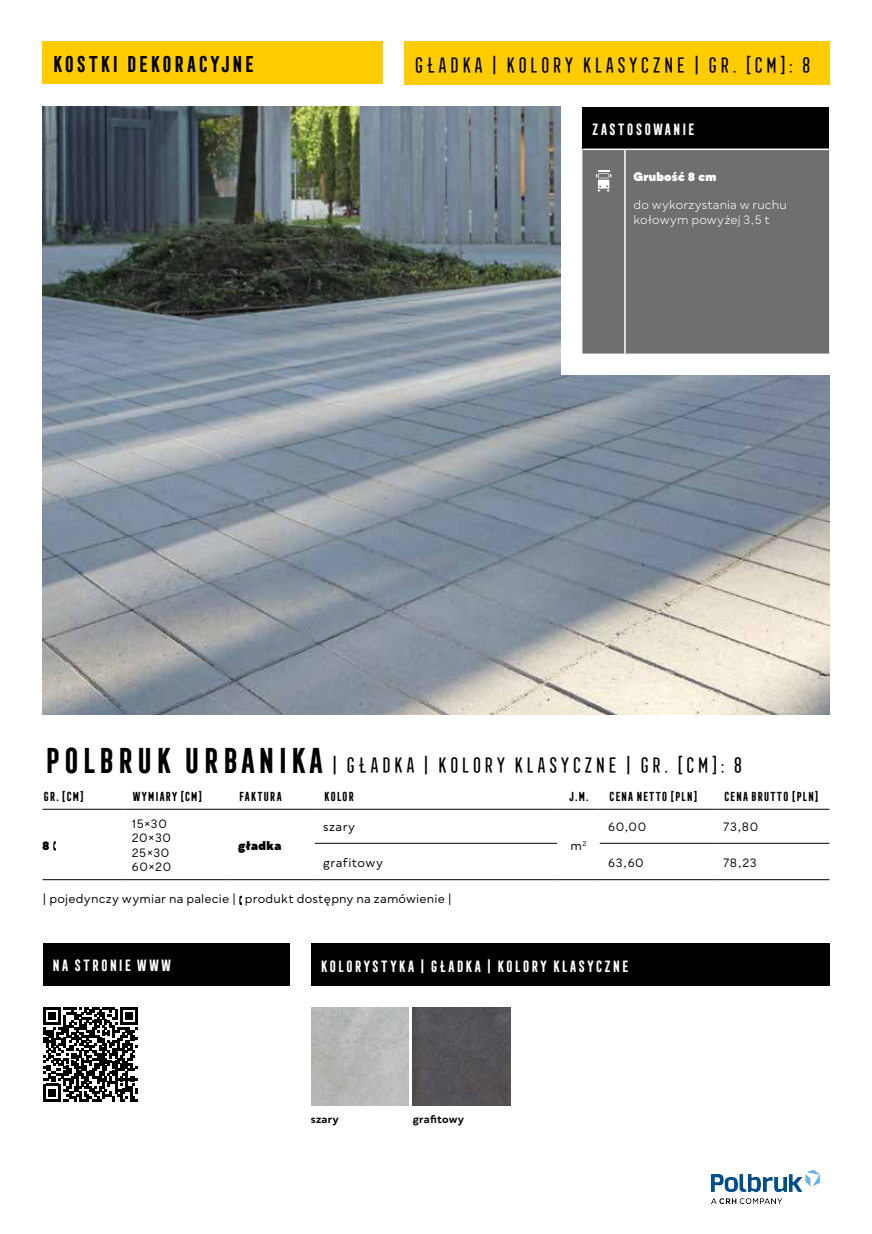
<style>
.page{position:relative;width:872px;height:1234px;background:#fff}
.page>*{position:absolute;margin:0;border:0;box-sizing:border-box;transform-origin:0 0}
.t1{font:21px "Frontage Condensed";letter-spacing:.015em;color:#000}
.t2{font:700 21px "Frontage Condensed";letter-spacing:.015em;color:#000}
.t3{font:700 15px "Frontage Condensed";letter-spacing:.03em;color:#fff}
.t4{font:12px/14.4px "Qualion";letter-spacing:.02em;color:#000}
.t5{font:700 12px "Frontage Condensed";letter-spacing:-.03em;color:#000}
.t6{font:12px/14.4px "Qualion";letter-spacing:.015em;color:#fff}
.t7{font:900 12px "Qualion";letter-spacing:.02em;color:#fff}
.t8{font:900 12px "Qualion";letter-spacing:.03em;color:#000}
.t9{font:700 10.5px "Qualion";letter-spacing:.02em;color:#000}
.s1{font-weight:700;font-size:33px}
</style>
<div class="page">
<img style="left:43px;top:106px;width:786px;height:608px">
<div style="left:561px;top:85px;width:289px;height:290px;background:#fff"></div>
<div style="left:582px;top:107px;width:247px;height:42px;background:#000"></div>
<div style="left:582px;top:150px;width:247px;height:203px;background:#706f6f"></div>
<hr style="left:582px;top:148px;width:43px;height:2px;background:#fff">
<hr style="left:625px;top:148px;width:204px;height:2px;background:#fff">
<hr style="left:624px;top:150px;width:1px;height:203px;background:#fff">
<svg style="left:596px;top:170px;width:15px;height:21px"></svg>
<hr style="left:600px;top:808px;width:114px;height:1px;background:#000">
<hr style="left:714px;top:808px;width:115px;height:1px;background:#000">
<hr style="left:600px;top:842px;width:114px;height:1px;background:#000">
<hr style="left:714px;top:842px;width:115px;height:1px;background:#000">
<hr style="left:600px;top:879px;width:114px;height:1px;background:#000">
<hr style="left:714px;top:879px;width:115px;height:1px;background:#000">
<hr style="left:43px;top:808px;width:80px;height:1px;background:#000">
<hr style="left:123px;top:808px;width:107px;height:1px;background:#000">
<hr style="left:43px;top:879px;width:80px;height:1px;background:#000">
<hr style="left:123px;top:879px;width:107px;height:1px;background:#000">
<hr style="left:230px;top:808px;width:85px;height:1px;background:#000">
<hr style="left:230px;top:879px;width:85px;height:1px;background:#000">
<hr style="left:315px;top:808px;width:242px;height:1px;background:#000">
<hr style="left:315px;top:842px;width:242px;height:1px;background:#000">
<hr style="left:557px;top:808px;width:43px;height:1px;background:#000">
<hr style="left:557px;top:879px;width:43px;height:1px;background:#000">
<hr style="left:315px;top:879px;width:242px;height:1px;background:#000">
<svg style="left:53px;top:841px;width:3px;height:9px"></svg>
<svg style="left:239px;top:895px;width:3px;height:9px"></svg>
<div style="left:43px;top:41px;width:340px;height:43px;background:#fc0"></div>
<div style="left:404px;top:41px;width:425px;height:44px;background:#fc0"></div>
<svg style="left:43px;top:1007px;width:95px;height:94px"></svg>
<div style="left:43px;top:942px;width:246px;height:43px;background:#000"></div>
<div style="left:311px;top:943px;width:518px;height:42px;background:#000"></div>
<img style="left:311px;top:1007px;width:98px;height:97px">
<img style="left:413px;top:1007px;width:98px;height:97px">
<img style="left:711px;top:1169px;width:109px;height:35px">
<h1 class="t2" style="left:51px;top:52px;width:205px">KOSTKI DEKORACYJNE</h1>
<h1 class="t1" style="left:412px;top:53px;width:400px">GŁADKA | KOLORY KLASYCZNE | GR. [CM]: 8</h1>
<p class="t3" style="left:591px;top:121px;width:105px">ZASTOSOWANIE</p>
<p class="t7" style="left:633px;top:169px;width:84px">Grubość 8 cm</p>
<p class="t6" style="left:633px;top:198px;width:155px">do wykorzystania w ruchu kołowym powyżej 3,5 t</p>
<h1 class="t1" style="left:43px;top:753px;width:702px"><span class="s1">POLBRUK URBANIKA</span> | GŁADKA | KOLORY KLASYCZNE | GR. [CM]: 8</h1>
<p class="t5" style="left:43px;top:789px;width:43px">GR. [CM]</p>
<p class="t5" style="left:132px;top:789px;width:72px">WYMIARY [CM]</p>
<p class="t5" style="left:238px;top:789px;width:45px">FAKTURA</p>
<p class="t5" style="left:323px;top:789px;width:33px">KOLOR</p>
<p class="t5" style="left:568px;top:789px;width:22px">J.M.</p>
<p class="t5" style="left:608px;top:789px;width:91px">CENA NETTO [PLN]</p>
<p class="t5" style="left:723px;top:789px;width:97px">CENA BRUTTO [PLN]</p>
<p class="t8" style="left:43px;top:838px;width:8px">8</p>
<p class="t4" style="left:132px;top:816px;width:41px">15×30<br>20×30<br>25×30<br>60×20</p>
<p class="t4" style="left:608px;top:819px;width:39px">60,00</p>
<p class="t4" style="left:723px;top:819px;width:37px">73,80</p>
<p class="t4" style="left:323px;top:819px;width:34px">szary</p>
<p class="t4" style="left:570px;top:838px;width:17px">m<sup>2</sup></p>
<p class="t8" style="left:238px;top:838px;width:45px">gładka</p>
<p class="t4" style="left:323px;top:855px;width:61px">grafitowy</p>
<p class="t4" style="left:608px;top:855px;width:37px">63,60</p>
<p class="t4" style="left:723px;top:855px;width:35px">78,23</p>
<p class="t4" style="left:43px;top:891px;width:411px">| pojedynczy wymiar na palecie | produkt dostępny na zamówienie |</p>
<p class="t3" style="left:51px;top:956px;width:121px">NA STRONIE WWW</p>
<p class="t3" style="left:319px;top:957px;width:311px">KOLORYSTYKA | GŁADKA | KOLORY KLASYCZNE</p>
<p class="t9" style="left:311px;top:1112px;width:30px">szary</p>
<p class="t9" style="left:413px;top:1112px;width:53px">grafitowy</p>
</div>
